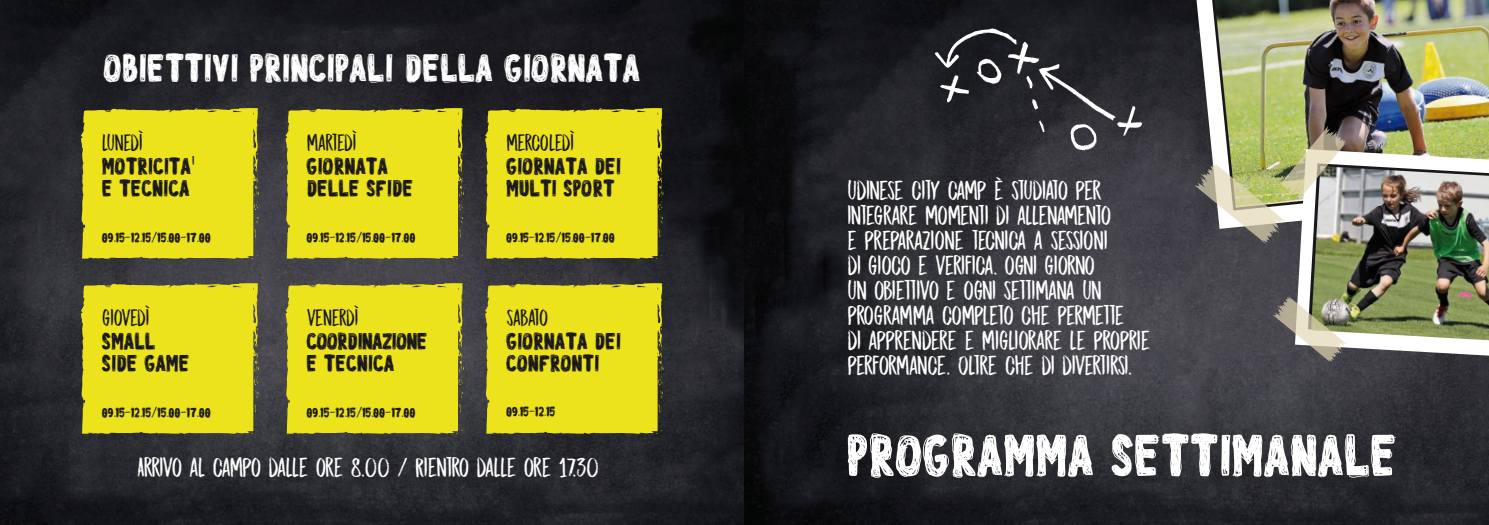
<style>
.page{position:relative;width:1489px;height:525px;background:#fff}
.page>*{position:absolute;margin:0;border:0;box-sizing:border-box;transform-origin:0 0}
.t1{font:56.25px "License Pl 8";color:#fff}
.t2{font:37.5px "License Pl 8";color:#fff}
.t3{font:27.5px/25px "DK Midnight Chalker";letter-spacing:-.04em;color:#fff}
.t4{font:23.75px "DK Midnight Chalker";letter-spacing:-.03em;color:#1a171c}
.t5{font:22.5px/22.5px "License Pl 8";color:#1a171c}
.t6{font:22.5px/22.5px "License Pl 8";letter-spacing:-.03em;color:#1a171c}
.t7{font:13px "License Pl 8";color:#1a171c}
.s1{font-family:"DK Lemon Yellow Sun"}
.s2{font-family:"DK Midnight Chalker"}
.s3{font-family:"DK Midnight Chalker";font-size:16.12px}
</style>
<div class="page">
<img style="left:0;top:0;width:1488px;height:524px">
<svg style="left:934px;top:28px;width:207px;height:122px"></svg>
<svg style="left:1196px;top:0;width:15px;height:126px"></svg>
<img style="left:1214px;top:0;width:274px;height:149px">
<svg style="left:1294px;top:149px;width:194px;height:206px"></svg>
<img style="left:1310px;top:166px;width:178px;height:174px">
<img style="left:1194px;top:126px;width:152px;height:118px">
<svg style="left:1272px;top:296px;width:74px;height:67px"></svg>
<svg style="left:80px;top:108px;width:179px;height:151px"></svg>
<svg style="left:80px;top:283px;width:179px;height:151px"></svg>
<svg style="left:285px;top:108px;width:179px;height:151px"></svg>
<svg style="left:285px;top:283px;width:179px;height:151px"></svg>
<svg style="left:484px;top:108px;width:179px;height:151px"></svg>
<svg style="left:484px;top:283px;width:179px;height:151px"></svg>
<h2 class="t2" style="left:104px;top:50px;width:538px">OBIETTIVI PRINCIPALI DELLA GIORNATA</h2>
<p class="t4" style="left:102px;top:130px;width:42px">LUNEDÌ</p>
<p class="t5" style="left:102px;top:155px;width:94px">MOTRICITA<span class="s1">’<br></span>E TECNICA</p>
<p class="t4" style="left:307px;top:130px;width:51px">MARTEDÌ</p>
<p class="t5" style="left:307px;top:155px;width:108px">GIORNATA<br>DELLE SFIDE</p>
<p class="t4" style="left:506px;top:130px;width:69px">MERCOLEDÌ</p>
<p class="t5" style="left:506px;top:155px;width:116px">GIORNATA DEI<br>MULTI SPORT</p>
<p class="t7" style="left:102px;top:231px;width:110px">09.15<span class="s2">-</span>12.15<span class="s3">/</span>15.00<span class="s2">-</span>17.00</p>
<p class="t7" style="left:307px;top:231px;width:110px">09.15<span class="s2">-</span>12.15<span class="s3">/</span>15.00<span class="s2">-</span>17.00</p>
<p class="t7" style="left:506px;top:231px;width:110px">09.15<span class="s2">-</span>12.15<span class="s3">/</span>15.00<span class="s2">-</span>17.00</p>
<p class="t4" style="left:102px;top:305px;width:49px">GIOVEDÌ</p>
<p class="t5" style="left:102px;top:330px;width:89px">SMALL<br>SIDE GAME</p>
<p class="t4" style="left:307px;top:305px;width:53px">VENERDÌ</p>
<p class="t6" style="left:307px;top:330px;width:122px">COORDINAZIONE<br>E TECNICA</p>
<p class="t4" style="left:506px;top:305px;width:43px">SABATO</p>
<p class="t5" style="left:506px;top:330px;width:116px">GIORNATA DEI<br>CONFRONTI</p>
<p class="t7" style="left:102px;top:406px;width:110px">09.15<span class="s2">-</span>12.15<span class="s3">/</span>15.00<span class="s2">-</span>17.00</p>
<p class="t7" style="left:307px;top:406px;width:110px">09.15<span class="s2">-</span>12.15<span class="s3">/</span>15.00<span class="s2">-</span>17.00</p>
<p class="t7" style="left:506px;top:405px;width:51px">09.15<span class="s2">-</span>12.15</p>
<p class="t3" style="left:137px;top:454px;width:464px">ARRIVO AL CAMPO DALLE ORE 8.00 / RIENTRO DALLE ORE 17.30</p>
<p class="t3" style="left:847px;top:178px;width:305px">UDINESE CITY CAMP È STUDIATO PER INTEGRARE MOMENTI DI ALLENAMENTO<br>E PREPARAZIONE TECNICA A SESSIONI<br>DI GIOCO E VERIFICA. OGNI GIORNO<br>UN OBIETTIVO E OGNI SETTIMANA UN PROGRAMMA COMPLETO CHE PERMETTE<br>DI APPRENDERE E MIGLIORARE LE PROPRIE PERFORMANCE. OLTRE CHE DI DIVERTIRSI.</p>
<h1 class="t1" style="left:847px;top:429px;width:551px">PROGRAMMA SETTIMANALE</h1>
</div>
